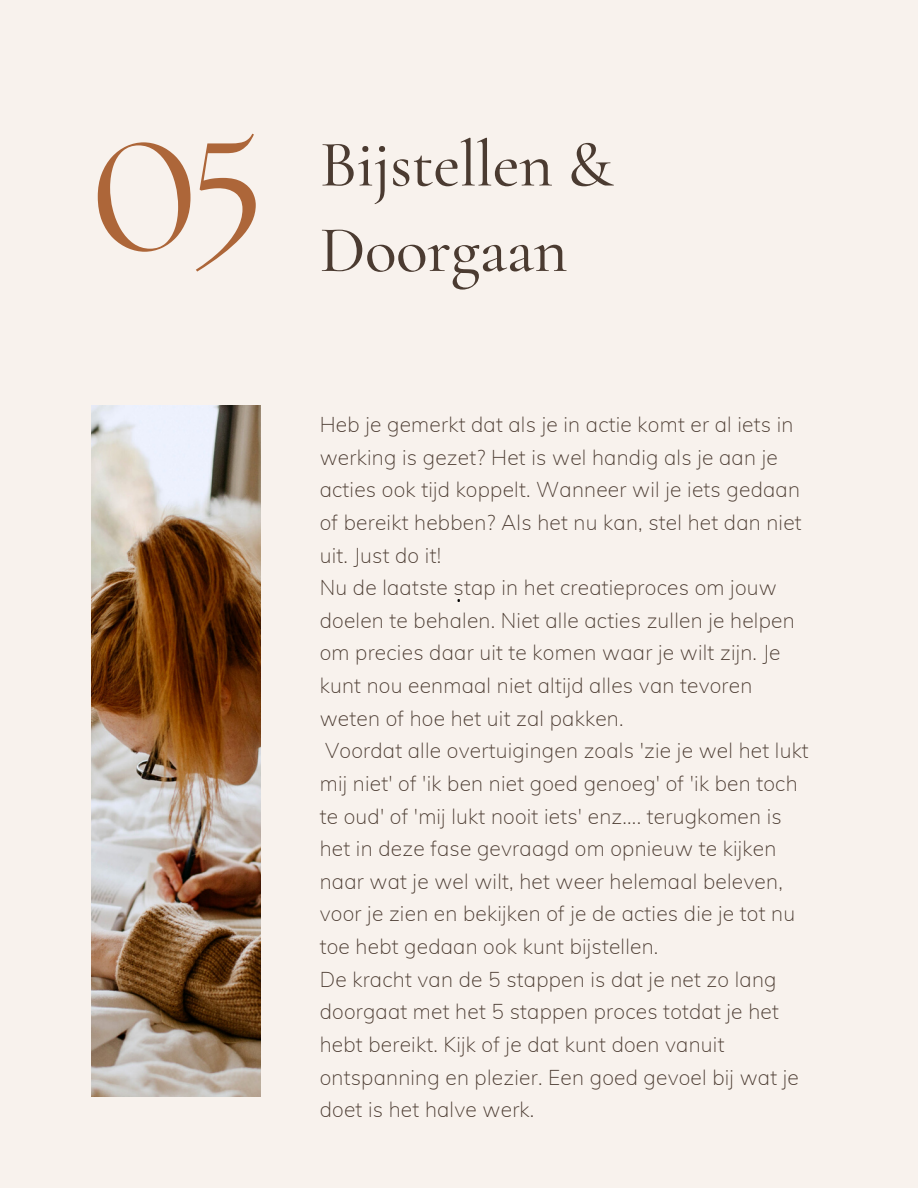
<style>
.page{position:relative;width:918px;height:1188px;background:#f8f2ed}
.page>*{position:absolute;margin:0;border:0;box-sizing:border-box;transform-origin:0 0}
.t1{font:152.55px "The Seasons";color:#ad6639}
.t2{font:500 66px/85.5px "Cormorant Garamond";letter-spacing:-.01em;color:#4b3b31}
.t3{font:200 21px/32.7px "Muli";letter-spacing:.01em;color:#4b3b31}
.t4{font:18px "Muli";color:#000}
</style>
<div class="page">
<img style="left:92px;top:406px;width:169px;height:691px">
<h1 class="t1" style="left:92px;top:128px;width:173px">05</h1>
<h2 class="t2" style="left:320px;top:122px;width:295px">Bijstellen &amp;<br>Doorgaan</h2>
<p class="t3" style="left:320px;top:408px;width:491px">Heb je gemerkt dat als je in actie komt er al iets in werking is gezet? Het is wel handig als je aan je acties ook tijd koppelt. Wanneer wil je iets gedaan of bereikt hebben? Als het nu kan, stel het dan niet uit. Just do it!<br>Nu de laatste stap in het creatieproces om jouw doelen te behalen. Niet alle acties zullen je helpen om precies daar uit te komen waar je wilt zijn. Je kunt nou eenmaal niet altijd alles van tevoren weten of hoe het uit zal pakken.<br>Voordat alle overtuigingen zoals 'zie je wel het lukt mij niet' of 'ik ben niet goed genoeg' of 'ik ben toch te oud' of 'mij lukt nooit iets' enz.... terugkomen is het in deze fase gevraagd om opnieuw te kijken naar wat je wel wilt, het weer helemaal beleven, voor je zien en bekij ken of je de acties die je tot nu toe hebt gedaan ook kunt bijstellen.<br>De kracht van de 5 stappen is dat je net zo lang doorgaat met het 5 stappen proces totdat je het hebt bereikt. Kijk of je dat kunt doen vanuit ontspanning en plezier. Een goed gevoel bij wat je doet is het halve werk.</p>
<p class="t4" style="left:457px;top:584px;width:6px">.</p>
</div>
